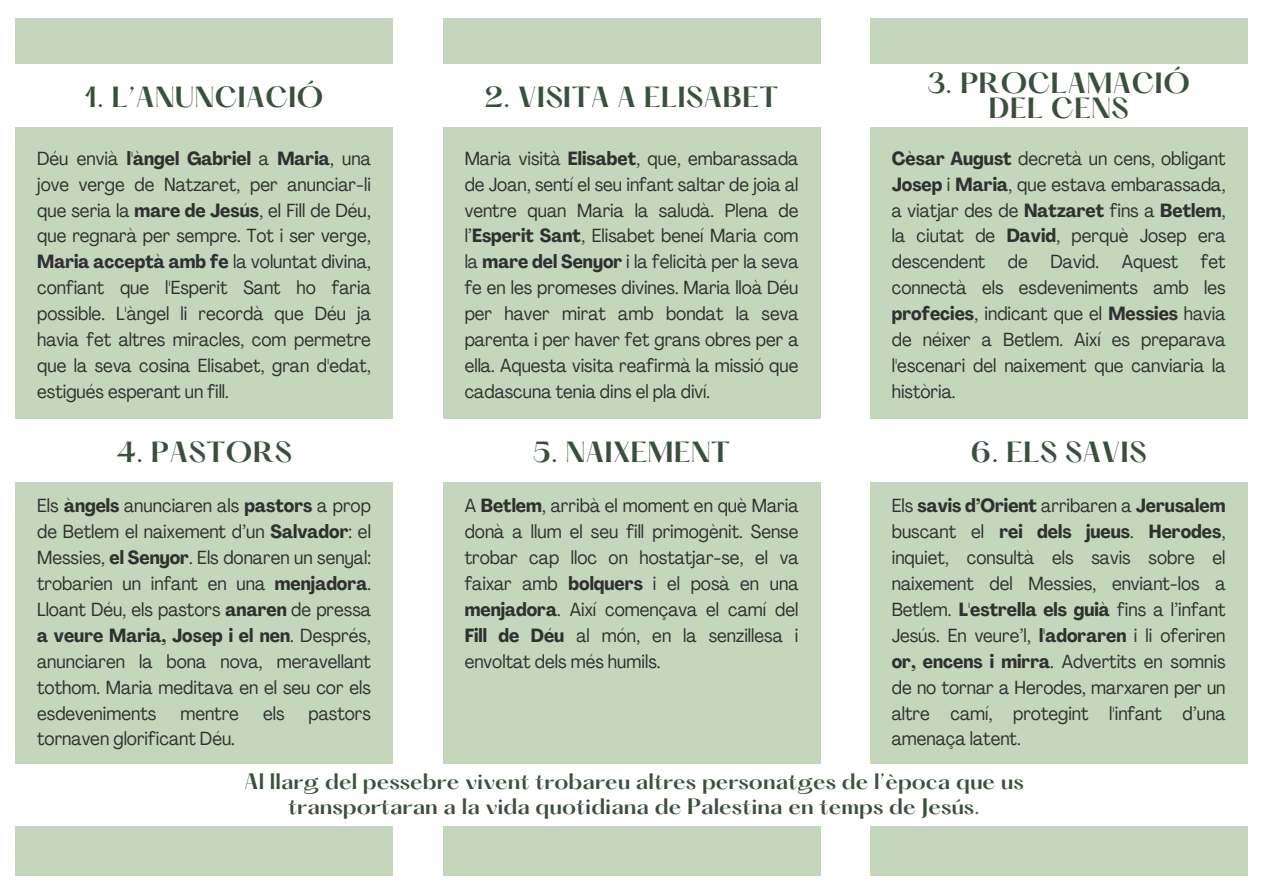
<style>
.page{position:relative;width:1263px;height:894px;background:#fff}
.page>*{position:absolute;margin:0;border:0;box-sizing:border-box;transform-origin:0 0}
.t1{font:600 25.5px/24.8px "Hatton";color:#3a503c;text-align:center}
.t2{font:600 19.5px/24.8px "Hatton";color:#3a503c;text-align:center}
.t3{font:condensed 18.75px/25.8px "Agrandir";color:#303030;text-align:justify}
.s1{font-weight:700}
</style>
<div class="page">
<div style="left:16px;top:18px;width:377px;height:745px;background:#c4d6bb"></div>
<div style="left:870px;top:18px;width:377px;height:745px;background:#c4d6bb"></div>
<div style="left:863px;top:64px;width:391px;height:62px;background:#fff"></div>
<div style="left:443px;top:18px;width:377px;height:745px;background:#c4d6bb"></div>
<div style="left:436px;top:64px;width:391px;height:62px;background:#fff"></div>
<div style="left:436px;top:419px;width:391px;height:62px;background:#fff"></div>
<div style="left:863px;top:419px;width:391px;height:62px;background:#fff"></div>
<div style="left:8px;top:419px;width:392px;height:62px;background:#fff"></div>
<div style="left:8px;top:64px;width:392px;height:62px;background:#fff"></div>
<div style="left:870px;top:825px;width:377px;height:50px;background:#c4d6bb"></div>
<div style="left:443px;top:825px;width:377px;height:50px;background:#c4d6bb"></div>
<div style="left:16px;top:825px;width:377px;height:50px;background:#c4d6bb"></div>
<h1 class="t1" style="left:84px;top:88px;width:241px">1. L’ANUNCIACIÓ</h1>
<p class="t1" style="left:485px;top:88px;width:295px">2. VISITA A ELISABET</p>
<p class="t1" style="left:927px;top:74px;width:265px">3. PROCLAMACIÓ<br>DEL CENS</p>
<p class="t3" style="left:37px;top:147px;width:335px">Déu envià <span class="s1">l'àngel Gabriel</span> a <span class="s1">Maria</span>, una jove verge de Natzaret, per anunciar-li que seria la <span class="s1">mare de Jesús</span>, el Fill de Déu, que regnarà per sempre. Tot i ser verge, <span class="s1">Maria acceptà amb fe</span> la voluntat divina, confiant que l'Esperit Sant ho faria possible. L'àngel li recordà que Déu ja havia fet altres miracles, com permetre que la seva cosina Elisabet, gran d'edat, estigués esperant un fill.</p>
<h1 class="t3" style="left:465px;top:147px;width:335px">Maria visità <span class="s1">Elisabet</span>, que, embarassada de Joan, sentí el seu infant saltar de joia al ventre quan Maria la saludà. Plena de l’<span class="s1">Esperit Sant</span>, Elisabet beneí Maria com la <span class="s1">mare del Senyor</span> i la felicità per la seva fe en les promeses divines. Maria lloà Déu per haver mirat amb bondat la seva parenta i per haver fet grans obres per a ella. Aquesta visita reafirmà la missió que cadascuna tenia dins el pla diví.</h1>
<h1 class="t3" style="left:892px;top:147px;width:335px"><span class="s1">Cèsar August</span> decretà un cens, obligant <span class="s1">Josep</span> i <span class="s1">Maria</span>, que estava embarassada, a viatjar des de <span class="s1">Natzaret</span> fins a <span class="s1">Betlem</span>, la ciutat de <span class="s1">David</span>, perquè Josep era descendent de David. Aquest fet connectà els esdeveniments amb les <span class="s1">profecies</span>, indicant que el <span class="s1">Messies</span> havia de néixer a Betlem. Així es preparava l'escenari del naixement que canviaria la història.</h1>
<p class="t1" style="left:116px;top:442px;width:178px">4. PASTORS</p>
<p class="t1" style="left:533px;top:442px;width:199px">5. NAIXEMENT</p>
<p class="t1" style="left:971px;top:442px;width:177px">6. ELS SAVIS</p>
<h1 class="t3" style="left:37px;top:494px;width:335px">Els <span class="s1">àngels</span> anunciaren als <span class="s1">pastors</span> a prop de Betlem el naixement d’un <span class="s1">Salvador</span>: el Messies, <span class="s1">el Senyor</span>. Els donaren un senyal: trobarien un infant en una <span class="s1">menjadora</span>.<br>Lloant Déu, els pastors <span class="s1">anaren</span> de pressa <span class="s1">a veure Maria, Josep i el nen</span>. Després, anunciaren la bona nova, meravellant tothom. Maria meditava en el seu cor els esdeveniments</h1>
<h1 class="t3" style="left:180px;top:701px;width:60px">mentre</h1>
<h1 class="t3" style="left:263px;top:701px;width:23px">els</h1>
<h1 class="t3" style="left:308px;top:701px;width:64px">pastors</h1>
<h1 class="t3" style="left:37px;top:727px;width:199px">tornaven glorificant Déu.</h1>
<h1 class="t3" style="left:465px;top:494px;width:335px">A <span class="s1">Betlem</span>, arribà el moment en què Maria donà a llum el seu fill primogènit. Sense trobar cap lloc on hostatjar-se, el va faixar amb <span class="s1">bolquers</span> i el posà en una <span class="s1">menjadora</span>. Així començava el camí del <span class="s1">Fill de Déu</span> al món, en la senzillesa i envoltat dels més humils.</h1>
<h1 class="t3" style="left:892px;top:494px;width:335px">Els <span class="s1">savis d’Orient</span> arribaren a <span class="s1">Jerusalem </span>buscant el <span class="s1">rei dels jueus</span>. <span class="s1">Herodes</span>, inquiet, consultà els savis sobre el naixement del Messies, enviant-los a Betlem. <span class="s1">L'estrella els guià</span> fins a l’infant Jesús. En veure’l, <span class="s1">l'adoraren</span> i li oferiren <span class="s1">or, encens i mirra</span>. Advertits en somnis de no tornar a Herodes, marxaren per un altre camí, protegint l'infant d’una amenaça latent.</h1>
<h2 class="t2" style="left:244px;top:771px;width:781px">Al llarg del pessebre vivent trobareu altres personatges de l’època que us transportaran a la vida quotidiana de Palestina en temps de Jesús.</h2>
</div>
